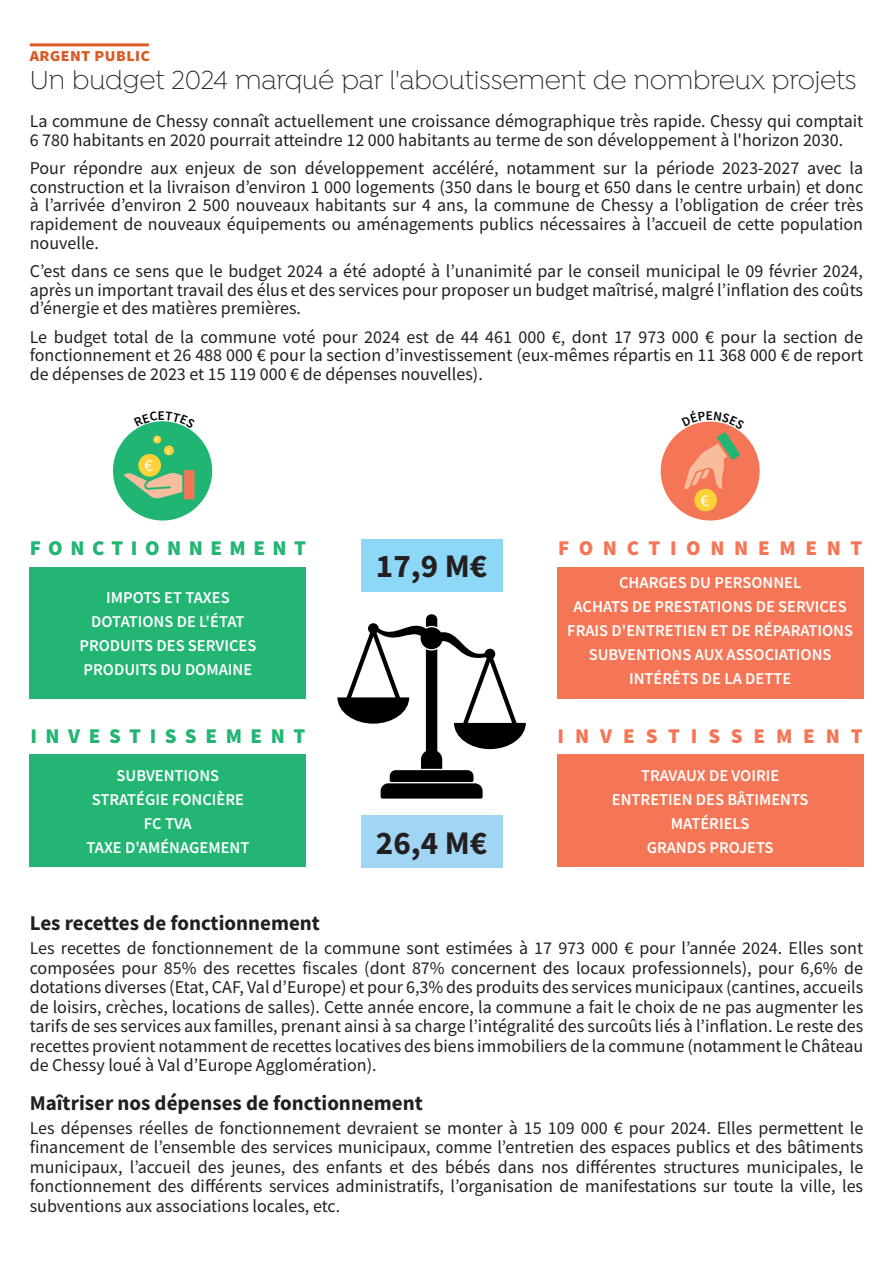
<style>
.page{position:relative;width:893px;height:1263px;background:#fff}
.page>*{position:absolute;margin:0;border:0;box-sizing:border-box;transform-origin:0 0}
.t1{font:700 33px "Source Sans Pro";color:#231f20}
.t2{font:300 27.75px "Isidora";letter-spacing:-.005em;color:#231f20}
.t3{font:700 21px "Source Sans Pro";color:#231f20}
.t4{font:900 21px "Source Sans Pro";letter-spacing:.375em;color:#22b573}
.t5{font:900 21px "Source Sans Pro";letter-spacing:.41em;color:#22b573}
.t6{font:900 21px "Source Sans Pro";letter-spacing:.52em;color:#f57656}
.t7{font:900 21px "Source Sans Pro";letter-spacing:.46em;color:#f57656}
.t8{font:700 18.75px "Source Sans Pro";color:#d95a26}
.t9{font:18px/19.5px "Source Sans Pro";color:#231f20;text-align:justify}
.t10{font:600 16.5px "Source Sans Pro";color:#fff}
.t11{font:16.5px "Source Sans Pro";color:#fff}
.t12{font:6.6px "Source Sans Pro";color:#fff}
.t13{font:5.25px "Source Sans Pro";color:#fff}
</style>
<div class="page">
<hr style="left:30px;top:43px;width:119px;height:3px;background:#d95a26">
<div style="left:30px;top:567px;width:276px;height:131px;background:#22b573"></div>
<div style="left:30px;top:755px;width:276px;height:112px;background:#22b573"></div>
<div style="left:557px;top:567px;width:306px;height:131px;background:#f57656"></div>
<div style="left:557px;top:755px;width:306px;height:112px;background:#f57656"></div>
<div style="left:113px;top:421px;width:99px;height:99px;background:#21b573;border-radius:50%"></div>
<div style="left:164px;top:445px;width:10px;height:10px;background:#ffd138;border-radius:50%"></div>
<div style="left:153px;top:436px;width:8px;height:7px;background:#ffd138;border-radius:50%"></div>
<svg style="left:124px;top:470px;width:70px;height:29px"></svg>
<div style="left:138px;top:454px;width:23px;height:23px;background:#ffd138;border-radius:50%"></div>
<svg style="left:337px;top:614px;width:189px;height:184px"></svg>
<div style="left:661px;top:421px;width:99px;height:99px;background:#f57557;border-radius:50%"></div>
<div style="left:694px;top:489px;width:23px;height:22px;background:#ffd138;border-radius:50%"></div>
<div style="left:361px;top:539px;width:141px;height:52px;background:#8dd7f7"></div>
<div style="left:361px;top:815px;width:141px;height:53px;background:#a0d5f3"></div>
<svg style="left:136px;top:421px;width:53px;height:8px"></svg>
<svg style="left:682px;top:421px;width:63px;height:68px"></svg>
<p class="t8" style="left:30px;top:42px;width:122px">argent public</p>
<p class="t2" style="left:30px;top:65px;width:828px">Un budget 2024 marqué par l'aboutissement de nombreux projets</p>
<p class="t9" style="left:30px;top:111px;width:835px;line-height:18.8px">La commune de Chessy connaît actuellement une croissance démographique très rapide. Chessy qui comptait<br>6 780 habitants en 2020 pourrait atteindre 12 000 habitants au terme de son développement à l'horizon 2030.</p>
<p class="t9" style="left:30px;top:158px;width:835px;line-height:18.8px">Pour répondre aux enjeux de son développement accéléré, notamment sur la période 2023-2027 avec la construction et la livraison d’environ 1 000 logements (350 dans le bourg et 650 dans le centre urbain) et donc à l’arrivée d’environ 2 500 nouveaux habitants sur 4 ans, la commune de Chessy a l’obligation de créer très rapidement de nouveaux équipements ou aménagements publics nécessaires à l’accueil de cette population nouvelle.</p>
<p class="t9" style="left:30px;top:261px;width:835px;line-height:18.8px">C’est dans ce sens que le budget 2024 a été adopté à l’unanimité par le conseil municipal le 09 février 2024, après un important travail des élus et des services pour proposer un budget maîtrisé, malgré l’inflation des coûts d’énergie et des matières premières.</p>
<p class="t9" style="left:30px;top:327px;width:835px;line-height:18.8px">Le budget total de la commune voté pour 2024 est de 44 461 000 €, dont 17 973 000 € pour la section de fonctionnement et 26 488 000 € pour la section d’investissement (eux-mêmes répartis en 11 368 000 € de report de dépenses de 2023 et 15 119 000 € de dépenses nouvelles).</p>
<p class="t13" style="left:156px;top:436px;width:4px">€</p>
<p class="t11" style="left:145px;top:455px;width:10px">€</p>
<p class="t12" style="left:167px;top:446px;width:5px">€</p>
<p class="t4" style="left:30px;top:533px;width:278px">FONCTIONNEMENT</p>
<p class="t10" style="left:106px;top:586px;width:125px">IMPOTS ET TAXES</p>
<p class="t10" style="left:91px;top:610px;width:155px">DOTATIONS DE L'ÉTAT</p>
<p class="t10" style="left:79px;top:634px;width:178px">PRODUITS DES SERVICES</p>
<p class="t10" style="left:84px;top:658px;width:170px">PRODUITS DU DOMAINE</p>
<p class="t5" style="left:30px;top:721px;width:277px">INVESTISSEMENT</p>
<p class="t10" style="left:117px;top:765px;width:104px">SUBVENTIONS</p>
<p class="t10" style="left:92px;top:789px;width:154px">STRATÉGIE FONCIÈRE</p>
<p class="t10" style="left:144px;top:813px;width:49px">FC TVA</p>
<p class="t10" style="left:86px;top:837px;width:164px">TAXE D'AMÉNAGEMENT</p>
<p class="t1" style="left:376px;top:544px;width:113px">17,9 M€</p>
<p class="t1" style="left:376px;top:820px;width:113px">26,4 M€</p>
<p class="t11" style="left:701px;top:490px;width:10px">€</p>
<p class="t7" style="left:558px;top:533px;width:306px">FONCTIONNEMENT</p>
<p class="t10" style="left:619px;top:571px;width:184px">CHARGES DU PERSONNEL</p>
<p class="t10" style="left:574px;top:595px;width:275px">ACHATS DE PRESTATIONS DE SERVICES</p>
<p class="t10" style="left:567px;top:619px;width:287px">FRAIS D'ENTRETIEN ET DE RÉPARATIONS</p>
<p class="t10" style="left:589px;top:643px;width:244px">SUBVENTIONS AUX ASSOCIATIONS</p>
<p class="t10" style="left:629px;top:667px;width:164px">INTÉRÊTS DE LA DETTE</p>
<p class="t6" style="left:558px;top:721px;width:307px">INVESTISSEMENT</p>
<p class="t10" style="left:641px;top:765px;width:140px">TRAVAUX DE VOIRIE</p>
<p class="t10" style="left:612px;top:789px;width:198px">ENTRETIEN DES BÂTIMENTS</p>
<p class="t10" style="left:671px;top:813px;width:80px">MATÉRIELS</p>
<p class="t10" style="left:647px;top:837px;width:128px">GRANDS PROJETS</p>
<p class="t3" style="left:30px;top:909px;width:292px">Les recettes de fonctionnement</p>
<p class="t9" style="left:30px;top:938px;width:835px">Les recettes de fonctionnement de la commune sont estimées à 17 973 000 € pour l’année 2024. Elles sont composées pour 85% des recettes fiscales (dont 87% concernent des locaux professionnels), pour 6,6% de dotations diverses (Etat, CAF, Val d’Europe) et pour 6,3% des produits des services municipaux (cantines, accueils de loisirs, crèches, locations de salles). Cette année encore, la commune a fait le choix de ne pas augmenter les tarifs de ses services aux familles, prenant ainsi à sa charge l’intégralité des surcoûts liés à l’inflation. Le reste des recettes provient notamment de recettes locatives des biens immobiliers de la commune (notamment le Château de Chessy loué à Val d’Europe Agglomération).</p>
<p class="t3" style="left:30px;top:1089px;width:395px">Maîtriser nos dépenses de fonctionnement</p>
<p class="t9" style="left:30px;top:1118px;width:835px">Les dépenses réelles de fonctionnement devraient se monter à 15 109 000 € pour 2024. Elles permettent le financement de l’ensemble des services municipaux, comme l’entretien des espaces publics et des bâtiments municipaux, l’accueil des jeunes, des enfants et des bébés dans nos différentes structures municipales, le fonctionnement des différents services administratifs, l’organisation de manifestations sur toute la ville, les subventions aux associations locales, etc.</p>
</div>
